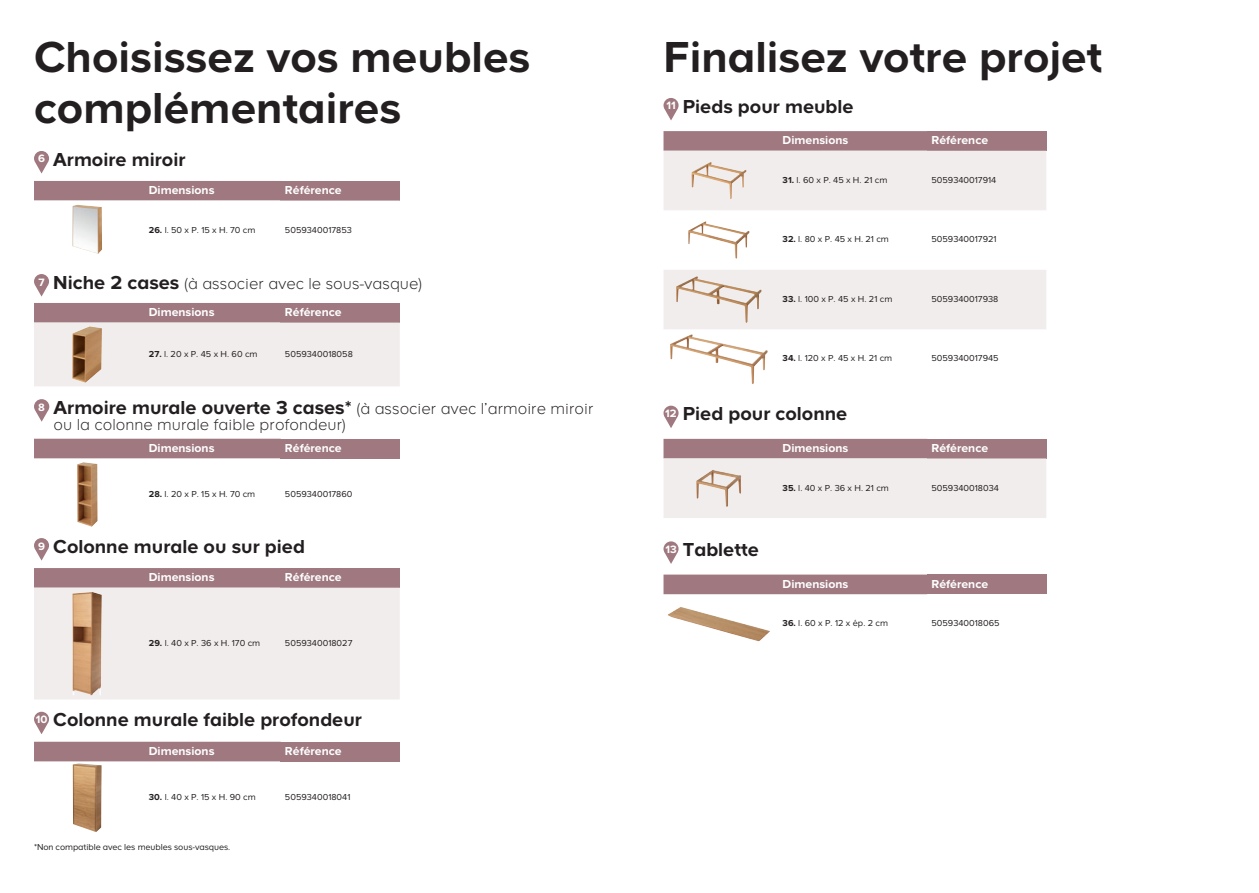
<style>
.page{position:relative;width:1259px;height:893px;background:#fff}
.page>*{position:absolute;margin:0;border:0;box-sizing:border-box;transform-origin:0 0}
.t1{font:700 45px/51px "Casto";color:#231f20}
.t2{font:700 19.5px "Casto";color:#231f20}
.t3{font:300 16.5px/16.5px "Casto";color:#231f20}
.t4{font:700 12px "Casto";color:#fff}
.t5{font:700 11.1px "Casto";color:#fff}
.t6{font:9px "Casto";color:#231f20}
.s1{font-weight:700}
.s2{font-weight:700;font-size:19.5px}
</style>
<div class="page">
<svg style="left:34px;top:151px;width:15px;height:22px"></svg>
<svg style="left:663px;top:406px;width:15px;height:22px"></svg>
<svg style="left:663px;top:98px;width:15px;height:22px"></svg>
<svg style="left:34px;top:274px;width:15px;height:23px"></svg>
<svg style="left:34px;top:538px;width:15px;height:23px"></svg>
<svg style="left:663px;top:541px;width:15px;height:23px"></svg>
<svg style="left:34px;top:399px;width:15px;height:23px"></svg>
<div style="left:34px;top:181px;width:366px;height:20px;background:#9f7880"></div>
<img style="left:72px;top:205px;width:30px;height:49px">
<svg style="left:663px;top:439px;width:383px;height:79px;background:#dbced0"></svg>
<img style="left:696px;top:470px;width:45px;height:37px">
<svg style="left:34px;top:303px;width:366px;height:83px;background:#dccfd1"></svg>
<img style="left:72px;top:326px;width:30px;height:57px">
<svg style="left:34px;top:568px;width:366px;height:131px;background:#e3dadb"></svg>
<img style="left:72px;top:592px;width:30px;height:103px">
<div style="left:663px;top:575px;width:264px;height:19px;background:#9f7880"></div>
<div style="left:927px;top:575px;width:119px;height:19px;background:#9f7880"></div>
<img style="left:668px;top:607px;width:102px;height:34px">
<div style="left:34px;top:439px;width:247px;height:19px;background:#9f7880"></div>
<div style="left:281px;top:439px;width:119px;height:19px;background:#9f7880"></div>
<img style="left:77px;top:462px;width:21px;height:65px">
<svg style="left:663px;top:131px;width:264px;height:20px;background:#a17b83"></svg>
<div style="left:927px;top:131px;width:119px;height:20px;background:#9f7880"></div>
<svg style="left:664px;top:151px;width:382px;height:178px;fill:#f1eded"></svg>
<img style="left:691px;top:162px;width:55px;height:37px">
<img style="left:688px;top:221px;width:61px;height:38px">
<img style="left:676px;top:276px;width:85px;height:47px">
<img style="left:670px;top:334px;width:97px;height:50px">
<svg style="left:34px;top:712px;width:15px;height:22px"></svg>
<div style="left:34px;top:742px;width:247px;height:19px;background:#9f7880"></div>
<div style="left:281px;top:742px;width:119px;height:19px;background:#9f7880"></div>
<img style="left:73px;top:763px;width:29px;height:69px">
<h1 class="t1" style="left:34px;top:31px;width:498px">Choisissez vos meubles complémentaires</h1>
<h1 class="t1" style="left:663px;top:31px;width:440px">Finalisez votre projet</h1>
<h2 class="t2" style="left:38px;top:148px;width:149px"><sup>6</sup> Armoire miroir</h2>
<h2 class="t2" style="left:666px;top:95px;width:189px"><sup>11</sup> Pieds pour meuble</h2>
<h3 class="t4" style="left:782px;top:133px;width:67px">Dimensions</h3>
<h3 class="t4" style="left:931px;top:133px;width:58px">Référence</h3>
<p class="t6" style="left:782px;top:175px;width:106px"><span class="s1">31.</span> l. 60 x P. 45 x H. 21 cm</p>
<p class="t6" style="left:931px;top:175px;width:66px">5059340017914</p>
<h3 class="t4" style="left:149px;top:183px;width:67px">Dimensions</h3>
<h3 class="t4" style="left:285px;top:183px;width:58px">Référence</h3>
<p class="t6" style="left:149px;top:225px;width:108px"><span class="s1">26.</span> l. 50 x P. 15 x H. 70 cm</p>
<p class="t6" style="left:285px;top:225px;width:68px">5059340017853</p>
<p class="t5" style="left:38px;top:275px;width:8px">7</p>
<h3 class="t3" style="left:53px;top:275px;width:370px"><span class="s2">Niche 2 cases</span> (à associer avec le sous-vasque)</h3>
<h3 class="t4" style="left:149px;top:305px;width:67px">Dimensions</h3>
<h3 class="t4" style="left:285px;top:305px;width:58px">Référence</h3>
<p class="t6" style="left:149px;top:349px;width:110px"><span class="s1">27.</span> l. 20 x P. 45 x H. 60 cm</p>
<p class="t6" style="left:285px;top:349px;width:69px">5059340018058</p>
<p class="t5" style="left:38px;top:401px;width:8px">8</p>
<h3 class="t3" style="left:54px;top:400px;width:541px"><span class="s2">Armoire murale ouverte 3 cases*</span> (à associer avec l’armoire miroir ou la colonne murale faible profondeur)</h3>
<h3 class="t4" style="left:149px;top:441px;width:67px">Dimensions</h3>
<h3 class="t4" style="left:285px;top:441px;width:58px">Référence</h3>
<p class="t6" style="left:149px;top:489px;width:108px"><span class="s1">28.</span> l. 20 x P. 15 x H. 70 cm</p>
<p class="t6" style="left:285px;top:489px;width:69px">5059340017860</p>
<p class="t6" style="left:782px;top:234px;width:108px"><span class="s1">32.</span> l. 80 x P. 45 x H. 21 cm</p>
<p class="t6" style="left:931px;top:234px;width:67px">5059340017921</p>
<p class="t6" style="left:782px;top:294px;width:111px"><span class="s1">33.</span> l. 100 x P. 45 x H. 21 cm</p>
<p class="t6" style="left:931px;top:294px;width:68px">5059340017938</p>
<p class="t6" style="left:782px;top:353px;width:111px"><span class="s1">34.</span> l. 120 x P. 45 x H. 21 cm</p>
<p class="t6" style="left:931px;top:353px;width:69px">5059340017945</p>
<h2 class="t2" style="left:665px;top:403px;width:183px"><sup>12</sup> Pied pour colonne</h2>
<h3 class="t4" style="left:782px;top:441px;width:67px">Dimensions</h3>
<h3 class="t4" style="left:931px;top:441px;width:58px">Référence</h3>
<p class="t6" style="left:782px;top:482px;width:108px"><span class="s1">35.</span> l. 40 x P. 36 x H. 21 cm</p>
<p class="t6" style="left:931px;top:482px;width:69px">5059340018034</p>
<h2 class="t2" style="left:38px;top:535px;width:268px"><sup>9</sup> Colonne murale ou sur pied</h2>
<h2 class="t2" style="left:665px;top:538px;width:95px"><sup>13</sup> Tablette</h2>
<h3 class="t4" style="left:149px;top:570px;width:67px">Dimensions</h3>
<h3 class="t4" style="left:285px;top:570px;width:58px">Référence</h3>
<p class="t6" style="left:149px;top:638px;width:113px"><span class="s1">29.</span> l. 40 x P. 36 x H. 170 cm</p>
<p class="t6" style="left:285px;top:638px;width:69px">5059340018027</p>
<h3 class="t4" style="left:782px;top:577px;width:67px">Dimensions</h3>
<h3 class="t4" style="left:931px;top:577px;width:58px">Référence</h3>
<p class="t6" style="left:782px;top:618px;width:107px"><span class="s1">36.</span> l. 60 x P. 12 x ép. 2 cm</p>
<p class="t6" style="left:931px;top:618px;width:70px">5059340018065</p>
<h2 class="t2" style="left:36px;top:709px;width:328px"><sup>10</sup> Colonne murale faible profondeur</h2>
<h3 class="t4" style="left:149px;top:744px;width:67px">Dimensions</h3>
<h3 class="t4" style="left:285px;top:744px;width:58px">Référence</h3>
<p class="t6" style="left:149px;top:792px;width:108px"><span class="s1">30.</span> l. 40 x P. 15 x H. 90 cm</p>
<p class="t6" style="left:285px;top:792px;width:67px">5059340018041</p>
<p class="t6" style="left:34px;top:842px;width:198px">*Non compatible avec les meubles sous-vasques.</p>
</div>
